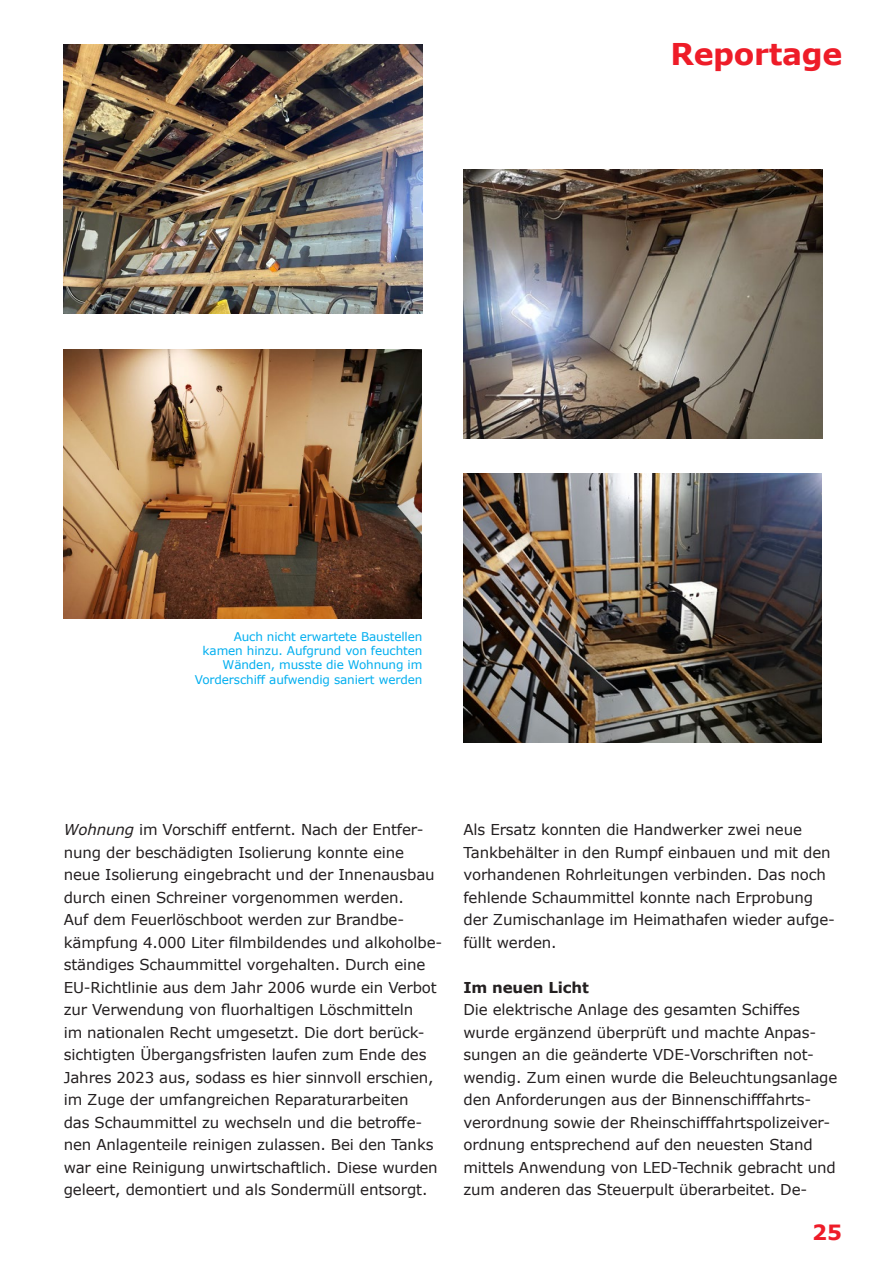
<style>
.page{position:relative;width:893px;height:1263px;background:#fff}
.page>*{position:absolute;margin:0;border:0;box-sizing:border-box;transform-origin:0 0}
.t1{font:700 30px "Verdana";letter-spacing:-.01em;color:#ee1c28}
.t2{font:700 21px "Verdana";color:#ee1c28}
.t3{font:15px/22.5px "Verdana";letter-spacing:-.01em;color:#231f20}
.t4{font:700 15px "Verdana";letter-spacing:-.01em;color:#231f20}
.t5{font:12px/14.4px "Verdana";letter-spacing:-.01em;color:#00aeef;text-align:right}
.s1{font-style:italic}
</style>
<div class="page">
<img style="left:463px;top:169px;width:359px;height:269px">
<img style="left:64px;top:44px;width:358px;height:269px">
<img style="left:463px;top:474px;width:358px;height:269px">
<img style="left:63px;top:349px;width:359px;height:269px">
<p class="t5" style="left:195px;top:629px;width:229px">Auch nicht erwartete Baustellen kamen hinzu. Aufgrund von feuchten Wänden, musste die Wohnung im Vorderschiff aufwendig saniert werden</p>
<h1 class="t1" style="left:670px;top:33px;width:174px">Reportage</h1>
<p class="t3" style="left:64px;top:818px;width:380px"><span class="s1">Wohnung</span> im Vorschiff entfernt. Nach der Entfer&shy;nung der beschädigten Isolierung konnte eine neue Isolierung eingebracht und der Innenausbau durch einen Schreiner vorgenommen werden.<br>Auf dem Feuerlöschboot werden zur Brandbe&shy;kämpfung 4.000 Liter filmbildendes und alkoholbe&shy;ständiges Schaummittel vorgehalten. Durch eine EU-Richtlinie aus dem Jahr 2006 wurde ein Verbot zur Verwendung von fluorhaltigen Löschmitteln<br>im nationalen Recht umgesetzt. Die dort berück&shy;sichtigten Übergangsfristen laufen zum Ende des Jahres 2023 aus, sodass es hier sinnvoll erschien, im Zuge der umfangreichen Reparaturarbeiten<br>das Schaummittel zu wechseln und die betroffe&shy;nen Anlagenteile reinigen zulassen. Bei den Tanks war eine Reinigung unwirtschaftlich. Diese wurden geleert, demontiert und als Sondermüll entsorgt.</p>
<p class="t3" style="left:463px;top:818px;width:373px">Als Ersatz konnten die Handwerker zwei neue Tankbehälter in den Rumpf einbauen und mit den vorhandenen Rohrleitungen verbinden. Das noch fehlende Schaummittel konnte nach Erprobung der Zumischanlage im Heimathafen wieder aufge&shy;füllt werden.</p>
<p class="t4" style="left:463px;top:977px;width:127px">Im neuen Licht</p>
<p class="t3" style="left:463px;top:998px;width:375px">Die elektrische Anlage des gesamten Schiffes wurde ergänzend überprüft und machte Anpas&shy;sungen an die geänderte VDE-Vorschriften not&shy;wendig. Zum einen wurde die Beleuchtungsanlage den Anforderungen aus der Binnenschifffahrts&shy;verordnung sowie der Rheinschifffahrtspolizeiver&shy;ordnung entsprechend auf den neuesten Stand mittels Anwendung von LED-Technik gebracht und zum anderen das Steuerpult überarbeitet. De-</p>
<h2 class="t2" style="left:812px;top:1218px;width:31px">25</h2>
</div>
